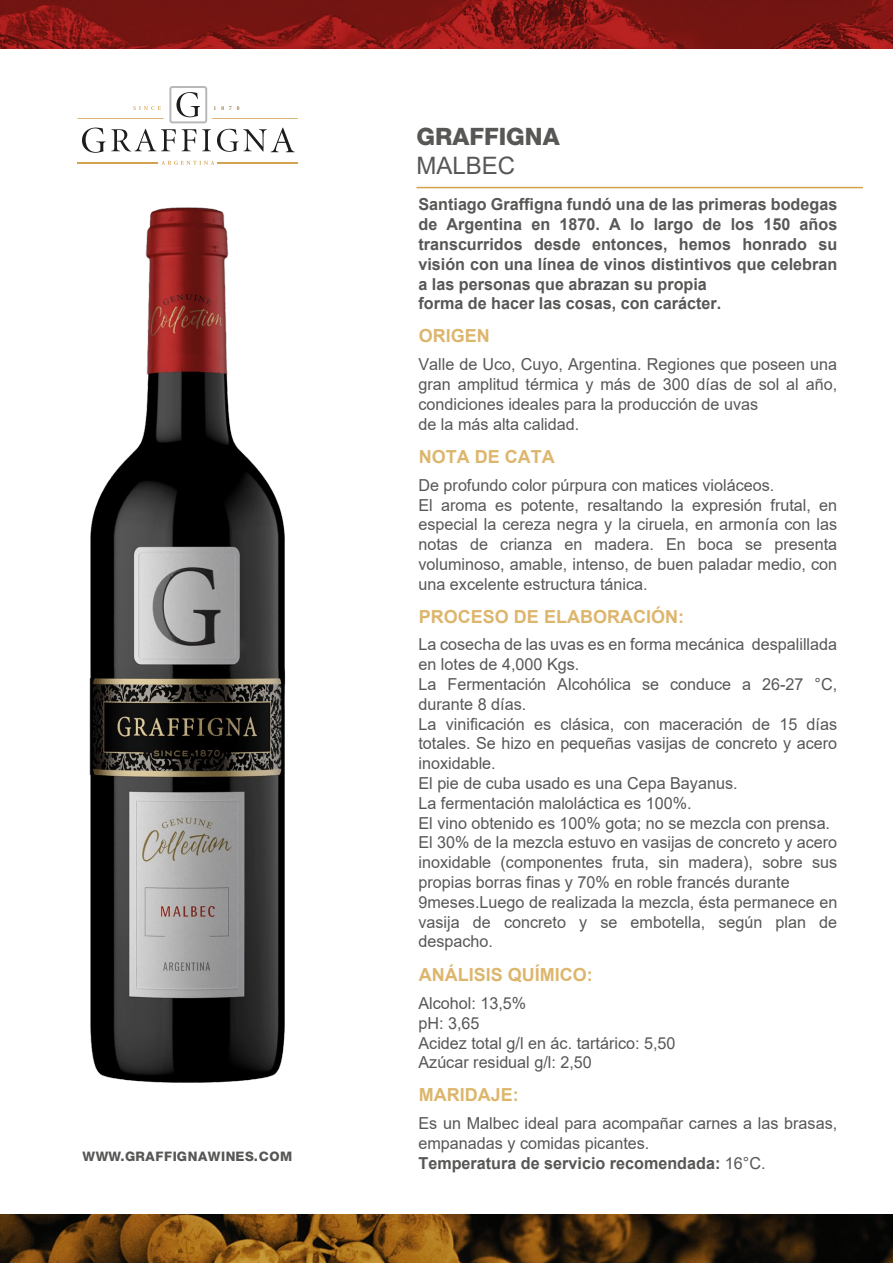
<style>
.page{position:relative;width:893px;height:1263px;background:#fff}
.page>*{position:absolute;margin:0;border:0;box-sizing:border-box;transform-origin:0 0}
.t1{font:800 24px "Helvetica Neue LT Std";color:#575756}
.t2{font:24px "Arial";color:#575756}
.t3{font:700 18px "Arial";color:#ddb66d}
.t4{font:16.5px/19.8px "Arial";color:#575756}
.t5{font:700 16.5px/19.8px "Arial";color:#575756}
.t6{font:800 13.2px "Helvetica Neue LT Std";letter-spacing:.05em;color:#575756}
.s1{font-weight:700}
</style>
<div class="page">
<img style="left:0;top:0;width:893px;height:48px">
<img style="left:0;top:1215px;width:893px;height:48px">
<hr style="left:212px;top:118px;width:86px;height:1px;background:#d4a351">
<hr style="left:77px;top:118px;width:86px;height:1px;background:#d4a351">
<hr style="left:77px;top:162px;width:81px;height:2px;background:#d4a351">
<hr style="left:217px;top:162px;width:81px;height:2px;background:#d4a351">
<svg style="left:161px;top:161px;width:53px;height:4px"></svg>
<svg style="left:82px;top:86px;width:213px;height:67px"></svg>
<hr style="left:416px;top:187px;width:447px;height:1px;background:#d5a449">
<img style="left:89px;top:207px;width:197px;height:876px">
<p class="t6" style="left:82px;top:1149px;width:211px">WWW.GRAFFIGNAWINES.COM</p>
<h1 class="t1" style="left:416px;top:122px;width:145px">GRAFFIGNA</h1>
<h1 class="t2" style="left:416px;top:149px;width:100px">MALBEC</h1>
<p class="t5" style="left:418px;top:195px;width:420px">Santiago Graffigna fundó una de las primeras bodegas de Argentina en 1870. A lo largo de los 150 años transcurridos desde entonces, hemos honrado su visión con una línea de vinos distintivos que celebran a las personas que abrazan su propia<br>forma de hacer las cosas, con carácter.</p>
<p class="t3" style="left:419px;top:323px;width:73px">ORIGEN</p>
<p class="t4" style="left:418px;top:354px;width:420px">Valle de Uco, Cuyo, Argentina. Regiones que poseen una gran amplitud térmica y más de 300 días de sol al año, condiciones ideales para la producción de uvas<br>de la más alta calidad.</p>
<p class="t3" style="left:419px;top:444px;width:137px">NOTA DE CATA</p>
<p class="t4" style="left:418px;top:475px;width:420px">De profundo color púrpura con matices violáceos.<br>El aroma es potente, resaltando la expresión frutal, en especial la cereza negra y la ciruela, en armonía con las notas de crianza en madera. En boca se presenta voluminoso, amable, intenso, de buen paladar medio, con una excelente estructura tánica.</p>
<p class="t3" style="left:419px;top:604px;width:267px">PROCESO DE ELABORACIÓN:</p>
<p class="t4" style="left:418px;top:634px;width:420px">La cosecha de las uvas es en forma mecánica despalillada en lotes de 4,000 Kgs.<br>La Fermentación Alcohólica se conduce a 26-27 °C, durante 8 días.<br>La vinificación es clásica, con maceración de 15 días totales. Se hizo en pequeñas vasijas de concreto y acero inoxidable.<br>El pie de cuba usado es una Cepa Bayanus.<br>La fermentación maloláctica es 100%.<br>El vino obtenido es 100% gota; no se mezcla con prensa.<br>El 30% de la mezcla estuvo en vasijas de concreto y acero inoxidable (componentes fruta, sin madera), sobre sus propias borras finas y 70% en roble francés durante 9meses.Luego de realizada la mezcla, ésta permanece en vasija de concreto y se embotella, según plan de despacho.</p>
<p class="t3" style="left:419px;top:962px;width:176px">ANÁLISIS QUÍMICO:</p>
<p class="t4" style="left:418px;top:993px;width:259px">Alcohol: 13,5%<br>pH: 3,65<br>Acidez total g/l en ác. tartárico: 5,50<br>Azúcar residual g/l: 2,50</p>
<p class="t3" style="left:419px;top:1082px;width:101px">MARIDAJE:</p>
<p class="t4" style="left:418px;top:1113px;width:420px">Es un Malbec ideal para acompañar carnes a las brasas, empanadas y comidas picantes.<br><span class="s1">Temperatura de servicio recomendada:</span> 16°C.</p>
</div>
